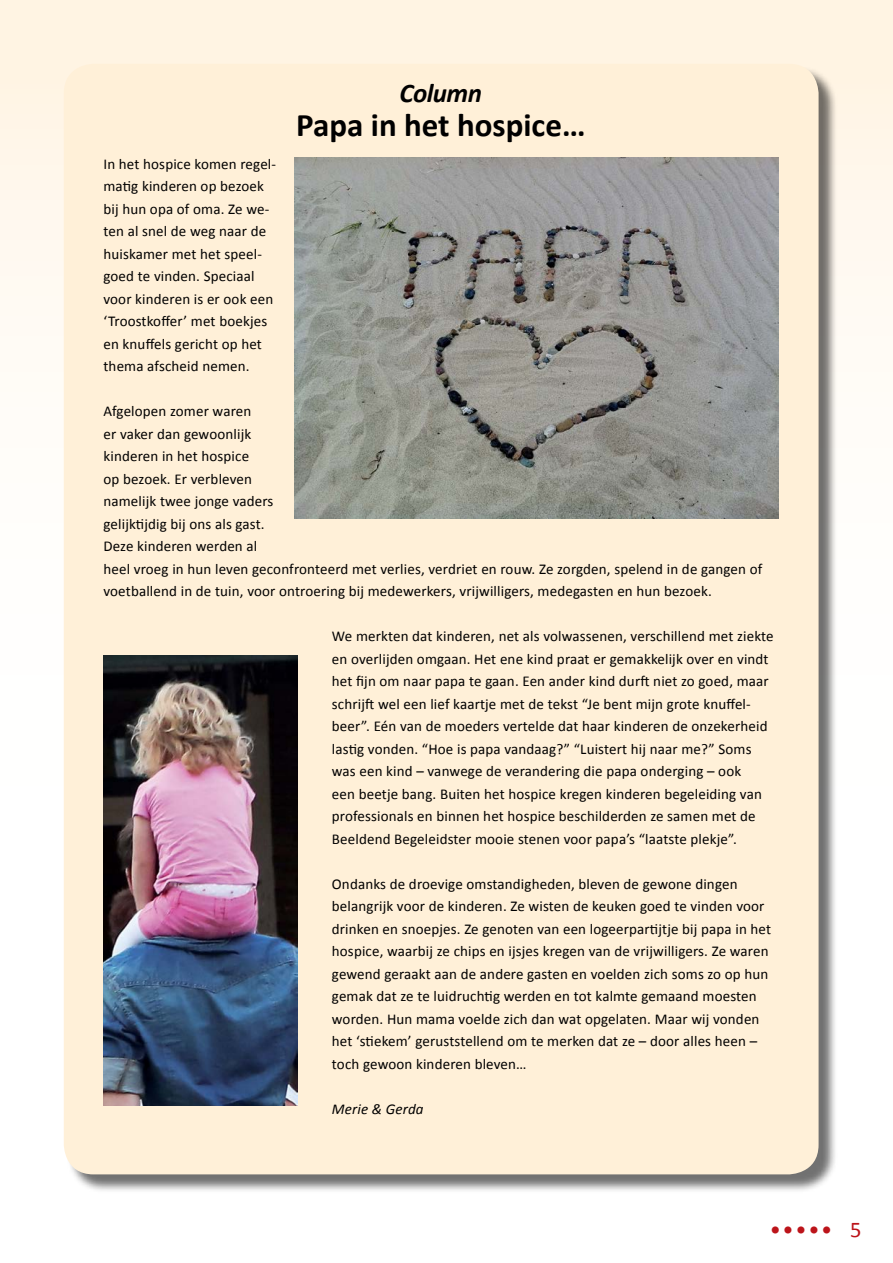
<style>
.page{position:relative;width:893px;height:1263px;background:#fff}
.page>*{position:absolute;margin:0;border:0;box-sizing:border-box;transform-origin:0 0}
.t1{font:700 33px "Calibri";color:#000}
.t2{font:italic 700 27px "Calibri";letter-spacing:-.02em;color:#000}
.t3{font:22.5px "Calibri";color:#bc141a}
.t4{font:15px/22.5px "Calibri";letter-spacing:.01em;color:#000}
.t5{font:italic 15px "Calibri";letter-spacing:.01em;color:#000}
</style>
<div class="page">
<div style="left:0;top:0;width:893px;height:1263px;background:linear-gradient(to bottom,#fff7ea,#fff)"></div>
<div style="left:66px;top:66px;width:771px;height:1127px;background:#000;opacity:.56"></div>
<div style="left:64px;top:64px;width:755px;height:1110px;background:#fff0d8;border-radius:30px"></div>
<img style="left:294px;top:157px;width:484px;height:362px">
<img style="left:103px;top:656px;width:195px;height:450px">
<h2 class="t2" style="left:400px;top:76px;width:84px">Column</h2>
<h1 class="t1" style="left:296px;top:105px;width:291px">Papa in het hospice…</h1>
<p class="t4" style="left:103px;top:152px;width:174px">In het hospice komen regel&shy;matig kinderen op bezoek bij hun opa of oma. Ze we&shy;ten al snel de weg naar de huiskamer met het speel&shy;goed te vinden. Speciaal voor kinderen is er ook een ‘Troostkoffer’ met boekjes en knuffels gericht op het thema afscheid nemen.</p>
<p class="t4" style="left:103px;top:399px;width:660px">Afgelopen zomer waren<br>er vaker dan gewoonlijk<br>kinderen in het hospice<br>op bezoek. Er verbleven<br>namelijk twee jonge vaders<br>gelijktijdig bij ons als gast.<br>Deze kinderen werden al<br>heel vroeg in hun leven geconfronteerd met verlies, verdriet en rouw. Ze zorgden, spelend in de gangen of voetballend in de tuin, voor ontroering bij medewerkers, vrijwilligers, medegasten en hun bezoek.</p>
<p class="t4" style="left:332px;top:624px;width:443px">We merkten dat kinderen, net als volwassenen, verschillend met ziekte en overlijden omgaan. Het ene kind praat er gemakkelijk over en vindt het fijn om naar papa te gaan. Een ander kind durft niet zo goed, maar schrijft wel een lief kaartje met de tekst “Je bent mijn grote knuffel&shy;beer”. Eén van de moeders vertelde dat haar kinderen de onzekerheid lastig vonden. “Hoe is papa vandaag?” “Luistert hij naar me?” Soms was een kind – vanwege de verandering die papa onderging – ook<br>een beetje bang. Buiten het hospice kregen kinderen begeleiding van professionals en binnen het hospice beschilderden ze samen met de Beeldend Begeleidster mooie stenen voor papa’s “laatste plekje”.</p>
<p class="t4" style="left:332px;top:872px;width:441px">Ondanks de droevige omstandigheden, bleven de gewone dingen belangrijk voor de kinderen. Ze wisten de keuken goed te vinden voor drinken en snoepjes. Ze genoten van een logeerpartijtje bij papa in het hospice, waarbij ze chips en ijsjes kregen van de vrijwilligers. Ze waren gewend geraakt aan de andere gasten en voelden zich soms zo op hun gemak dat ze te luidruchtig werden en tot kalmte gemaand moesten worden. Hun mama voelde zich dan wat opgelaten. Maar wij vonden het ‘stiekem’ geruststellend om te merken dat ze – door alles heen – toch gewoon kinderen bleven…</p>
<p class="t5" style="left:332px;top:1099px;width:93px">Merie &amp; Gerda</p>
<h3 class="t3" style="left:770px;top:1216px;width:93px">••••• 5</h3>
</div>
